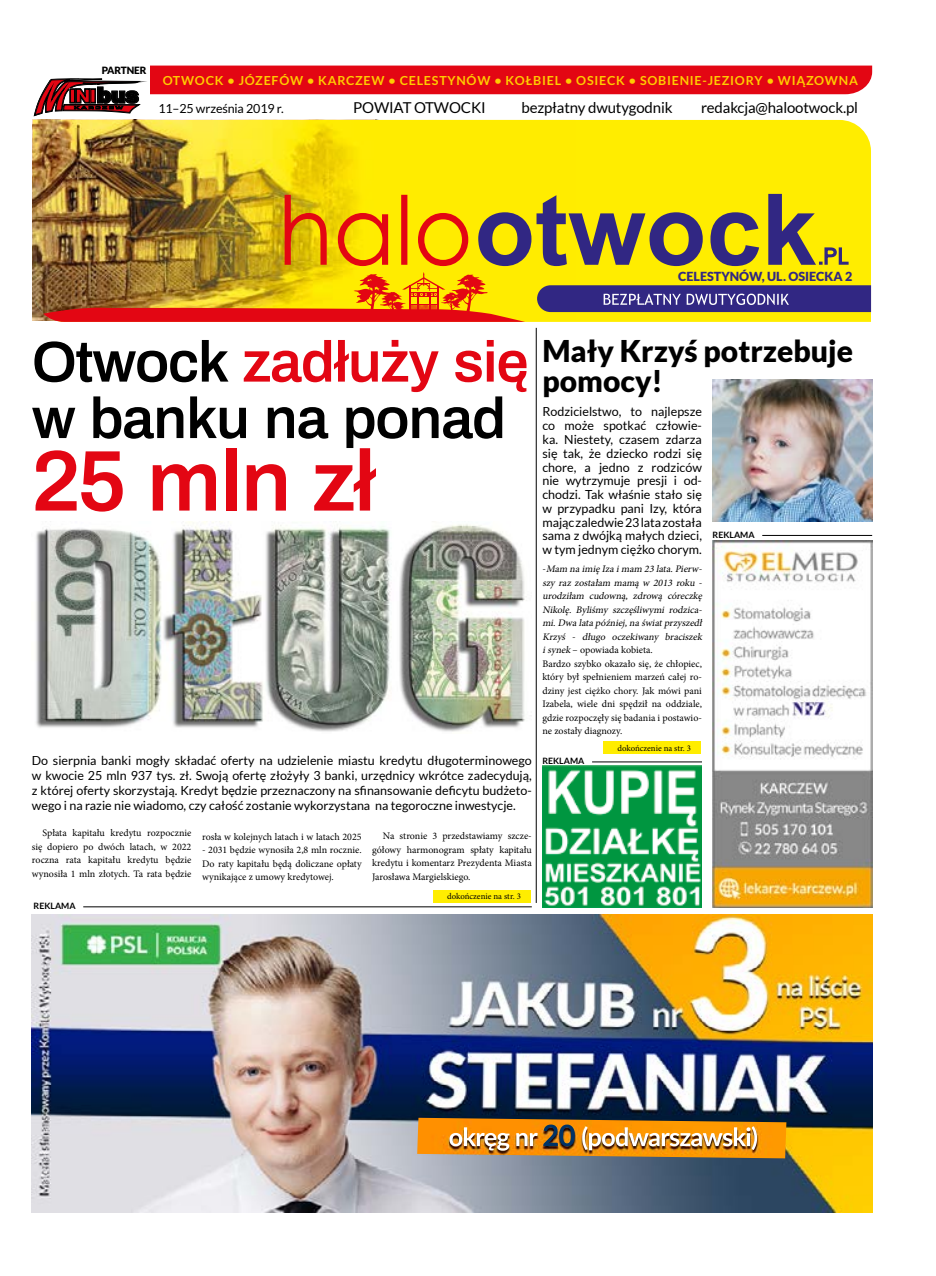
<style>
.page{position:relative;width:936px;height:1276px;background:#fff}
.page>*{position:absolute;margin:0;border:0;box-sizing:border-box;transform-origin:0 0}
.t1{font:600 86.25px "Archivo";letter-spacing:-.02em;color:#e30613}
.t2{font:600 57.62px/56.4px "Archivo";letter-spacing:-.02em;color:#000}
.t3{font:900 30px/30px "Lato";color:#000}
.t4{font:15px "Lato";letter-spacing:-.01em;color:#000}
.t5{font:12.5px/13.8px "Lato";color:#000;text-align:justify}
.t6{font:700 12.5px "Lato";letter-spacing:.06em;color:#fc0}
.t7{font:900 12.5px "Lato";color:#312783}
.t8{font:10px/13.5px "Minion Pro";color:#000;text-align:justify}
.t9{font:900 10px "Lato";letter-spacing:-.01em;color:#000}
.t10{font:8.75px "Minion Pro";color:#000}
.t11{font:700 8.75px "Lato";color:#000}
.s1{color:#e30613}
.s2{font-style:italic}
</style>
<div class="page">
<div style="left:33px;top:120px;width:837px;height:201px;background:#ffed00"></div>
<img style="left:33px;top:120px;width:542px;height:200px">
<svg style="left:537px;top:285px;width:334px;height:27px;background:#443b89"></svg>
<svg style="left:284px;top:195px;width:184px;height:71px;background:#f0a805"></svg>
<svg style="left:478px;top:195px;width:224px;height:71px;background:#a99a36"></svg>
<svg style="left:710px;top:212px;width:49px;height:54px;background:#948643"></svg>
<svg style="left:768px;top:194px;width:81px;height:71px;background:#b7a82d"></svg>
<img style="left:43px;top:272px;width:482px;height:49px">
<svg style="left:33px;top:66px;width:839px;height:50px"></svg>
<div style="left:90px;top:89px;width:6px;height:14px;border:1px solid #000"></div>
<div style="left:433px;top:889px;width:98px;height:13px;background:#ffed00"></div>
<hr style="left:83px;top:906px;width:448px;height:1px;background:#000">
<img style="left:712px;top:540px;width:160px;height:368px">
<img style="left:32px;top:915px;width:840px;height:297px">
<img style="left:417px;top:1117px;width:369px;height:41px">
<img style="left:542px;top:765px;width:160px;height:143px">
<hr style="left:592px;top:761px;width:110px;height:1px;background:#000">
<hr style="left:762px;top:535px;width:110px;height:1px;background:#000">
<img style="left:36px;top:521px;width:489px;height:211px">
<hr style="left:536px;top:328px;width:1px;height:575px;background:#000">
<img style="left:712px;top:379px;width:160px;height:142px">
<div style="left:603px;top:741px;width:98px;height:13px;background:#ffed00"></div>
<p class="t9" style="left:102px;top:64px;width:46px">PARTNER</p>
<p class="t6" style="left:163px;top:74px;width:696px">OTWOCK • JÓZEFÓW • KARCZEW • CELESTYNÓW • KOŁBIEL • OSIECK • SOBIENIE-JEZIORY • WIĄZOWNA</p>
<p class="t5" style="left:158px;top:102px;width:127px">11–25 września 2019 r.</p>
<h3 class="t4" style="left:353px;top:99px;width:134px">POWIAT OTWOCKI</h3>
<h3 class="t4" style="left:521px;top:99px;width:153px">bezpłatny dwutygodnik</h3>
<h3 class="t4" style="left:701px;top:99px;width:158px">redakcja@halootwock.pl</h3>
<p class="t7" style="left:678px;top:269px;width:176px">CELESTYNÓW, UL. OSIECKA 2</p>
<h2 class="t2" style="left:32px;top:332px;width:498px">Otwock <span class="s1">zadłuży się </span>w banku na ponad</h2>
<h1 class="t1" style="left:32px;top:421px;width:345px">25 mln zł</h1>
<p class="t5" style="left:32px;top:753px;width:501px;line-height:15px">Do sierpnia banki mogły składać oferty na udzielenie miastu kredytu długoterminowego w kwocie 25 mln 937 tys. zł. Swoją ofertę złożyły 3 banki, urzędnicy wkrótce zadecydują, z której oferty skorzystają. Kredyt będzie przeznaczony na sfinansowanie deficytu budżeto&shy;wego i na razie nie wiadomo, czy całość zostanie wykorzystana na tegoroczne inwestycje.</p>
<p class="t8" style="left:32px;top:826px;width:161px;text-indent:11px">Spłata kapitału kredytu rozpocznie się dopiero po dwóch latach, w 2022 roczna rata kapitału kredytu będzie wynosiła 1 mln złotych. Ta rata będzie</p>
<p class="t8" style="left:202px;top:830px;width:161px">rosła w kolejnych latach i w latach 2025</p>
<p class="t8" style="left:372px;top:829px;width:161px;text-indent:11px">Na stronie 3 przedstawiamy szcze&shy;gółowy harmonogram spłaty kapitału kredytu i komentarz Prezydenta Miasta Jarosława Margielskiego.</p>
<p class="t8" style="left:202px;top:843px;width:161px">- 2031 będzie wynosiła 2,8 mln rocznie.<br>Do raty kapitału będą doliczane opłaty wynikające z umowy kredytowej.</p>
<p class="t11" style="left:34px;top:900px;width:43px">REKLAMA</p>
<p class="t10" style="left:447px;top:890px;width:75px">dokończenie na str. 3</p>
<h3 class="t3" style="left:542px;top:335px;width:312px">Mały Krzyś potrzebuje pomocy!</h3>
<p class="t5" style="left:542px;top:405px;width:161px">Rodzicielstwo, to najlepsze co może spotkać człowie&shy;ka. Niestety, czasem zdarza się tak, że dziecko rodzi się chore, a jedno z rodziców nie wytrzymuje presji i od&shy;chodzi. Tak właśnie stało się w przypadku pani Izy, która mając zaledwie 23 lata została sama z dwójką małych dzieci, w tym jednym ciężko chorym.</p>
<p class="t8" style="left:542px;top:562px;width:163px;text-align:left">- <span class="s2">Mam naimięIzaimam 23 lata.Pierw&shy;szy raz zostałam mamą w 2013 roku - urodziłam cudowną, zdrową córeczkę Nikolę. Byliśmy szczęśliwymi rodzica&shy;mi.Dwalatapóźniej,naświatprzyszedł Krzyś - długo oczekiwany braciszek isynek</span> – opowiada kobieta.<br>Bardzo szybko okazało się, że chłopiec, który był spełnieniem marzeń całej ro&shy;dziny jest ciężko chory. Jak mówi pani Izabela, wiele dni spędził na oddziale, gdzie rozpoczęły się badania i postawio&shy;ne zostały diagnozy.</p>
<p class="t10" style="left:617px;top:742px;width:75px">dokończenie na str. 3</p>
<p class="t11" style="left:712px;top:529px;width:43px">REKLAMA</p>
<p class="t11" style="left:542px;top:756px;width:43px">REKLAMA</p>
</div>
